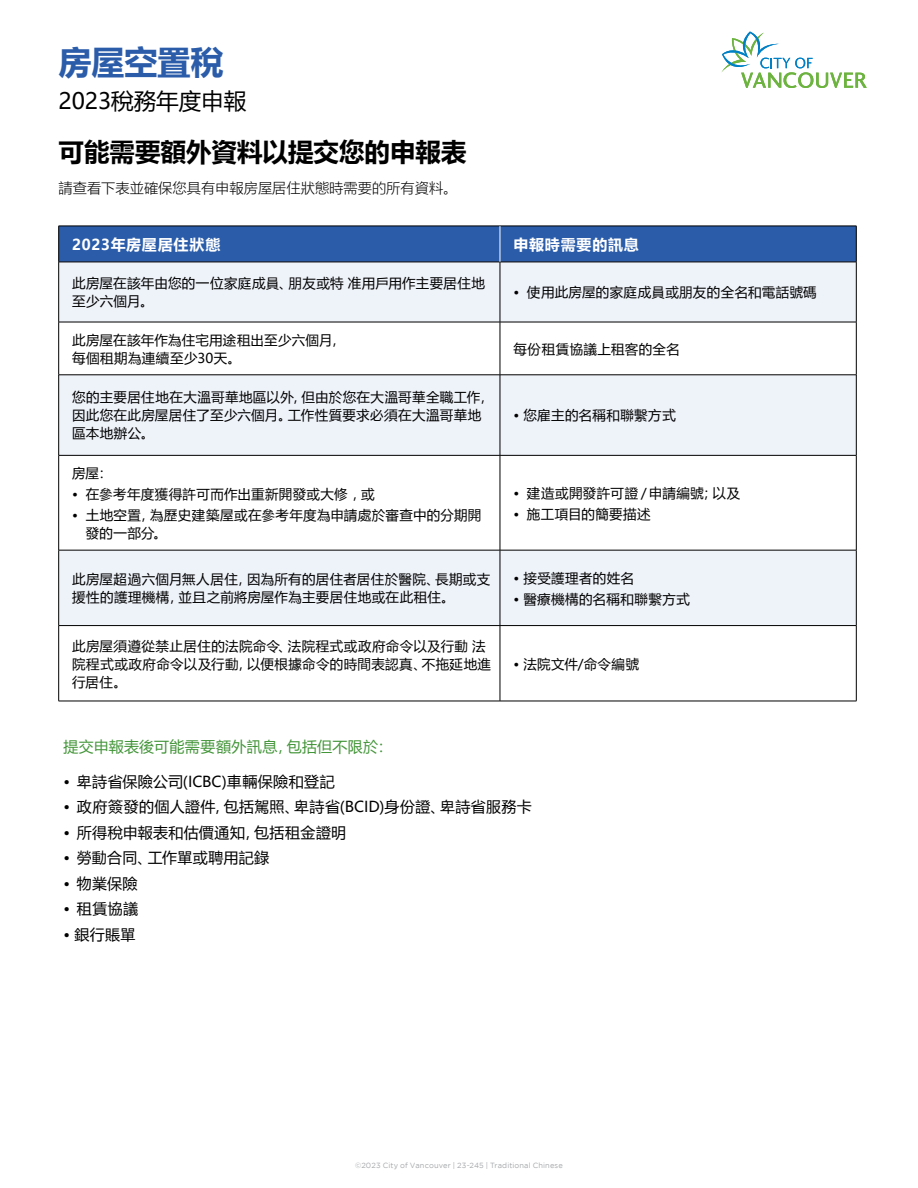
<style>
.page{position:relative;width:918px;height:1188px;background:#fff}
.page>*{position:absolute;margin:0;border:0;box-sizing:border-box;transform-origin:0 0}
.t1{font:700 33px "Microsoft Ya Hei";color:#2a5caa}
.t2{font:700 25.5px "Microsoft Ya Hei";color:#000}
.t3{font:22.5px "Microsoft Ya Hei";color:#000}
.t4{font:15px "Microsoft Ya Hei";letter-spacing:.02em;color:#000}
.t5{font:15px "Microsoft Ya Hei";letter-spacing:.02em;color:#439539}
.t6{font:700 15px "Microsoft Ya Hei";letter-spacing:.05em;color:#fff}
.t7{font:300 14.25px "Microsoft Ya Hei";color:#000}
.t8{font:13.5px/18px "Microsoft Ya Hei";letter-spacing:.025em;color:#000}
.t9{font:7.5px "Gotham";letter-spacing:.015em;color:#a7a9ac}
</style>
<div class="page">
<svg style="left:722px;top:32px;width:145px;height:56px"></svg>
<div style="left:59px;top:227px;width:797px;height:35px;background:#2a5caa"></div>
<div style="left:59px;top:263px;width:797px;height:362px;background:#eef2f9"></div>
<svg style="left:59px;top:323px;width:797px;height:227px"></svg>
<hr style="left:58px;top:226px;width:442px;height:1px;background:#000">
<hr style="left:58px;top:226px;width:1px;height:36px;background:#000">
<hr style="left:500px;top:226px;width:356px;height:1px;background:#000">
<hr style="left:856px;top:226px;width:1px;height:36px;background:#000">
<hr style="left:58px;top:262px;width:442px;height:1px;background:#000">
<hr style="left:58px;top:262px;width:1px;height:60px;background:#000">
<hr style="left:500px;top:262px;width:356px;height:1px;background:#000">
<hr style="left:500px;top:262px;width:1px;height:60px;background:#000">
<hr style="left:856px;top:262px;width:1px;height:60px;background:#000">
<hr style="left:58px;top:322px;width:442px;height:1px;background:#000">
<hr style="left:58px;top:322px;width:1px;height:53px;background:#000">
<hr style="left:500px;top:322px;width:356px;height:1px;background:#000">
<hr style="left:500px;top:322px;width:1px;height:53px;background:#000">
<hr style="left:856px;top:322px;width:1px;height:53px;background:#000">
<hr style="left:58px;top:375px;width:442px;height:1px;background:#000">
<hr style="left:58px;top:375px;width:1px;height:80px;background:#000">
<hr style="left:500px;top:375px;width:356px;height:1px;background:#000">
<hr style="left:500px;top:375px;width:1px;height:80px;background:#000">
<hr style="left:856px;top:375px;width:1px;height:80px;background:#000">
<hr style="left:58px;top:455px;width:442px;height:1px;background:#000">
<hr style="left:58px;top:456px;width:1px;height:94px;background:#000">
<hr style="left:500px;top:455px;width:356px;height:1px;background:#000">
<hr style="left:500px;top:456px;width:1px;height:94px;background:#000">
<hr style="left:856px;top:456px;width:1px;height:94px;background:#000">
<hr style="left:58px;top:550px;width:442px;height:1px;background:#000">
<hr style="left:58px;top:550px;width:1px;height:75px;background:#000">
<hr style="left:500px;top:550px;width:356px;height:1px;background:#000">
<hr style="left:500px;top:550px;width:1px;height:75px;background:#000">
<hr style="left:856px;top:550px;width:1px;height:75px;background:#000">
<hr style="left:58px;top:625px;width:442px;height:1px;background:#000">
<hr style="left:58px;top:626px;width:1px;height:75px;background:#000">
<hr style="left:500px;top:625px;width:356px;height:1px;background:#000">
<hr style="left:500px;top:626px;width:1px;height:75px;background:#000">
<hr style="left:856px;top:626px;width:1px;height:75px;background:#000">
<hr style="left:58px;top:701px;width:442px;height:1px;background:#000">
<hr style="left:500px;top:701px;width:356px;height:1px;background:#000">
<hr style="left:500px;top:226px;width:1px;height:36px;background:#fff">
<h1 class="t1" style="left:58px;top:39px;width:166px">房屋空置稅</h1>
<h3 class="t3" style="left:58px;top:85px;width:189px">2023稅務年度申報</h3>
<h2 class="t2" style="left:58px;top:134px;width:409px">可能需要額外資料以提交您的申報表</h2>
<p class="t7" style="left:58px;top:179px;width:400px">請查看下表並確保您具有申報房屋居住狀態時需要的所有資料。</p>
<p class="t6" style="left:72px;top:234px;width:150px">2023年房屋居住狀態</p>
<p class="t6" style="left:513px;top:234px;width:142px">申報時需要的訊息　</p>
<p class="t8" style="left:72px;top:274px;width:414px">此房屋在該年由您的一位家庭成員、朋友或特 准用戶用作主要居住地至少六個月。</p>
<p class="t8" style="left:513px;top:283px;width:305px">• 使用此房屋的家庭成員或朋友的全名和電話號碼</p>
<p class="t8" style="left:72px;top:331px;width:274px">此房屋在該年作為住宅用途租出至少六個月，每個租期為連續至少30天。</p>
<p class="t8" style="left:513px;top:340px;width:168px">每份租賃協議上租客的全名</p>
<p class="t8" style="left:72px;top:388px;width:422px">您的主要居住地在大溫哥華地區以外，但由於您在大溫哥華全職工作，因此您在此房屋居住了至少六個月。工作性質要求必須在大溫哥華地區本地辦公。</p>
<p class="t8" style="left:513px;top:406px;width:164px">• 您雇主的名稱和聯繫方式</p>
<p class="t8" style="left:72px;top:464px;width:41px">房屋：</p>
<p class="t8" style="left:72px;top:485px;width:304px">• 在參考年度獲得許可而作出重新開發或大修 ，或</p>
<p class="t8" style="left:86px;top:506px;width:397px;text-indent:-14px">• 土地空置，為歷史建築屋或在參考年度為申請處於審查中的分期開發的一部分。</p>
<p class="t8" style="left:513px;top:483px;width:228px">• 建造或開發許可證／申請編號；以及</p>
<p class="t8" style="left:513px;top:504px;width:139px">• 施工項目的簡要描述</p>
<p class="t8" style="left:72px;top:570px;width:420px">此房屋超過六個月無人居住，因為所有的居住者居住於醫院、長期或支援性的護理機構，並且之前將房屋作為主要居住地或在此租住。</p>
<p class="t8" style="left:513px;top:568px;width:122px">• 接受護理者的姓名</p>
<p class="t8" style="left:513px;top:589px;width:178px">• 醫療機構的名稱和聯繫方式</p>
<p class="t8" style="left:72px;top:636px;width:420px">此房屋須遵從禁止居住的法院命令、法院程式或政府命令以及行動 法院程式或政府命令以及行動，以便根據命令的時間表認真、不拖延地進行居住。</p>
<p class="t8" style="left:513px;top:654px;width:127px">• 法院文件/命令編號</p>
<p class="t5" style="left:63px;top:736px;width:331px">提交申報表後可能需要額外訊息，包括但不限於：</p>
<p class="t4" style="left:63px;top:771px;width:273px">• 卑詩省保險公司(ICBC)車輛保險和登記</p>
<p class="t4" style="left:63px;top:797px;width:470px">• 政府簽發的個人證件，包括駕照、卑詩省(BCID)身份證、卑詩省服務卡</p>
<p class="t4" style="left:63px;top:822px;width:284px">• 所得稅申報表和估價通知，包括租金證明</p>
<p class="t4" style="left:63px;top:848px;width:207px">• 勞動合同、工作單或聘用記錄</p>
<p class="t4" style="left:63px;top:873px;width:76px">• 物業保險</p>
<p class="t4" style="left:63px;top:899px;width:76px">• 租賃協議</p>
<p class="t4" style="left:63px;top:924px;width:74px">• 銀行賬單</p>
<p class="t9" style="left:355px;top:1161px;width:209px">©2023 City of Vancouver | 23-245 | Traditional Chinese</p>
</div>
